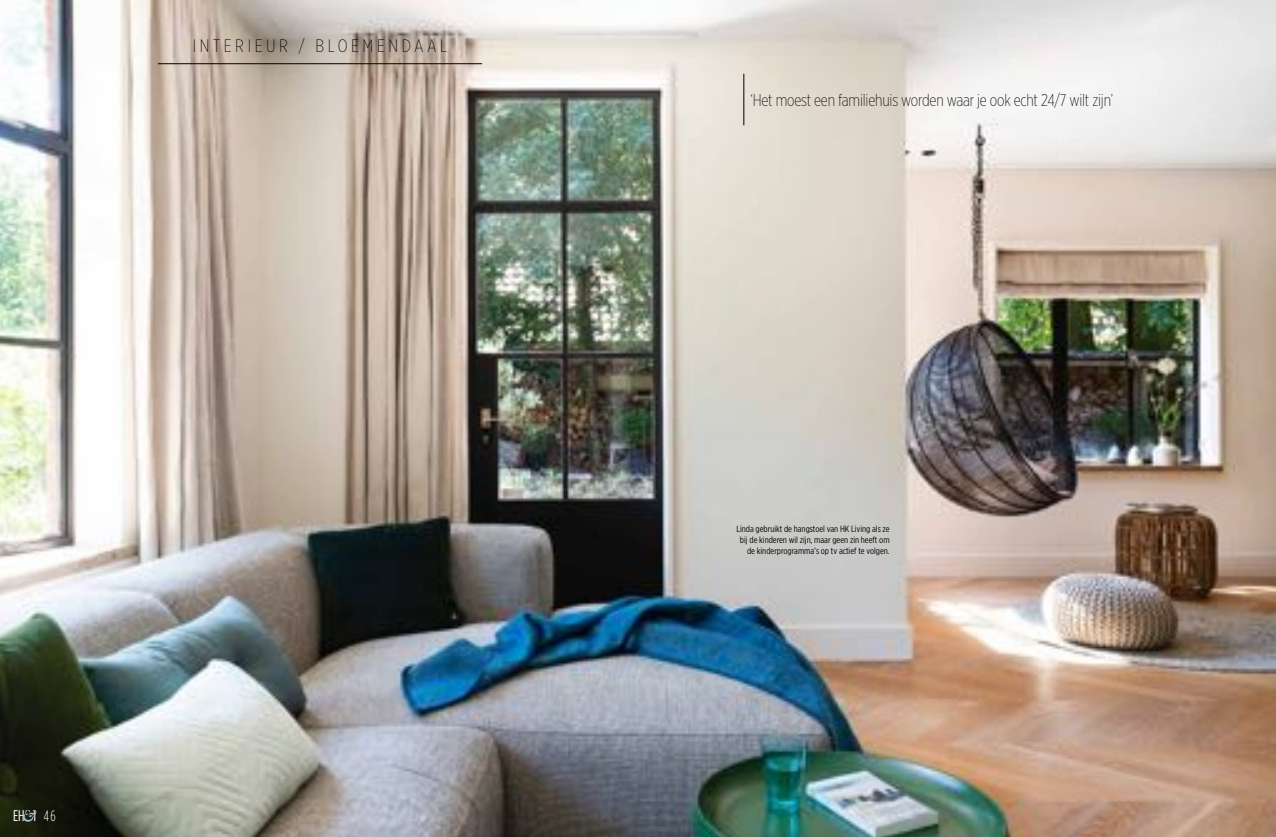
<style>
.page{position:relative;width:1276px;height:837px;background:#fff}
.page>*{position:absolute;margin:0;border:0;box-sizing:border-box;transform-origin:0 0}
.t1{font:200 18px "Gotham X Narrow";letter-spacing:.2em;color:#000}
.t2{font:200 17px "Gotham X Narrow";letter-spacing:-.01em;color:#000}
.t3{font:15.4px "Gotham Condensed";color:#fff}
.t4{font:9px/11px "Gotham X Narrow";color:#000;text-align:right}
.s1{font-weight:300;font-size:14.9px}
</style>
<div class="page">
<img style="left:0;top:0;width:1276px;height:836px">
<hr style="left:743px;top:74px;width:1px;height:51px;background:#000">
<hr style="left:158px;top:63px;width:324px;height:1px;background:#000">
<svg style="left:23px;top:810px;width:13px;height:11px"></svg>
<h1 class="t1" style="left:193px;top:35px;width:256px">INTERIEUR / BLOEMENDAAL</h1>
<h3 class="t3" style="left:13px;top:806px;width:44px">EH I <span class="s1">46</span></h3>
<h2 class="t2" style="left:750px;top:90px;width:364px">‘Het moest een familiehuis worden waar je ook echt 24/7 wilt zijn’</h2>
<p class="t4" style="left:736px;top:523px;width:155px">Linda gebruikt de hangstoel van HK Living als ze bij de kinderen wil zijn, maar geen zin heeft om de kinderprogramma’s op tv actief te volgen.</p>
</div>
